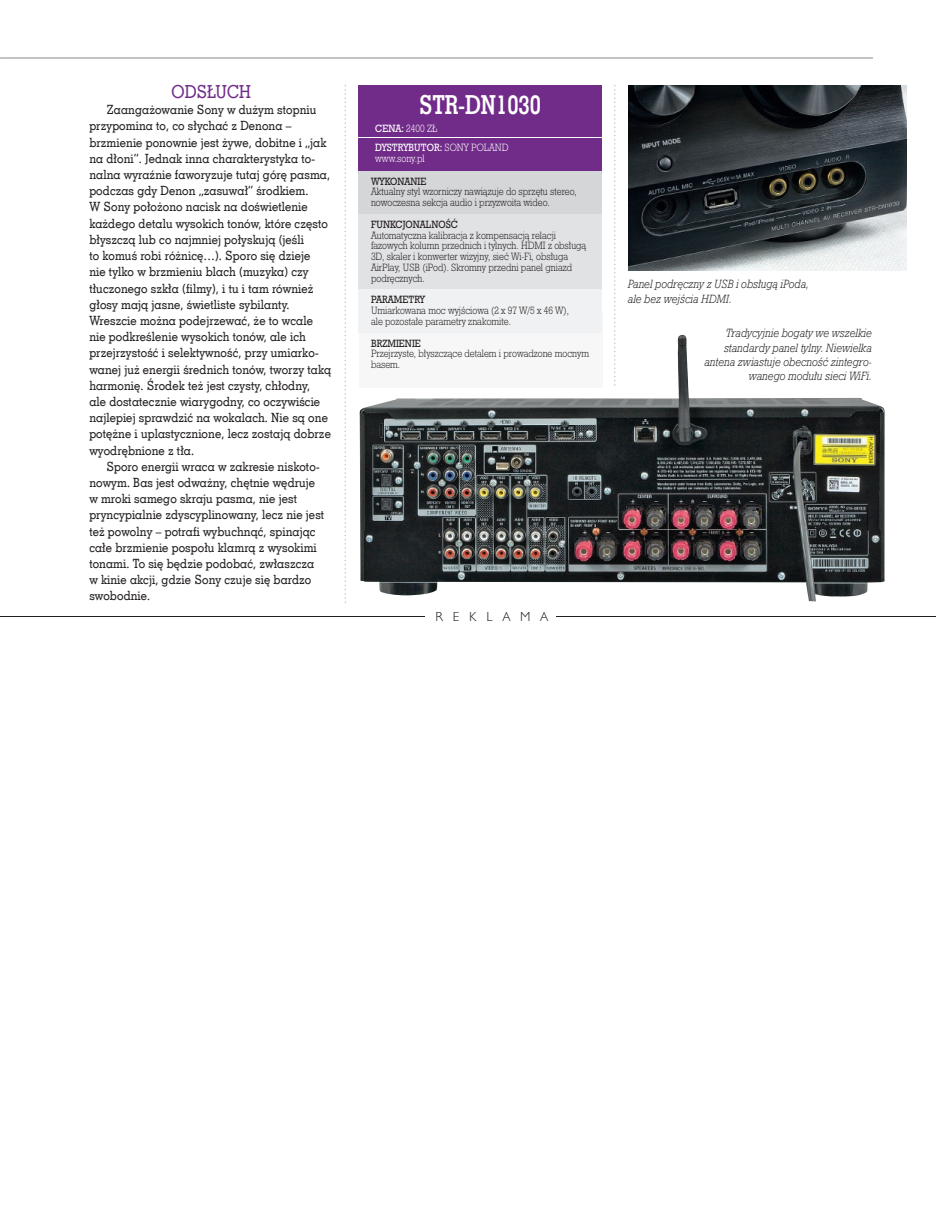
<style>
.page{position:relative;width:936px;height:1212px;background:#fff}
.page>*{position:absolute;margin:0;border:0;box-sizing:border-box;transform-origin:0 0}
.t1{font:26.25px "Geo Slab 703 Bd EU";color:#fff;scale:.8 1}
.t2{font:18px "Geo Slab 703 Md EU";color:#712c89;scale:.9 1}
.t3{font:12.75px/16.2px "Geo Slab 703 Md EU";letter-spacing:.01em;color:#231f20;scale:.9 1}
.t4{font:italic 12px/14.4px "Geo Slab 712 Lt EU";color:#231f20;scale:.9 1}
.t5{font:300 12px "Humanst 521 Lt PL";color:#231f20}
.t6{font:9px/10.8px "Geo Slb 712 Lt PL";color:#231f20;scale:.9 1}
.t7{font:9px "Geo Slb 712 Md PL";color:#231f20;scale:.9 1}
.t8{font:9px "Geo Slb 712 Lt PL";color:#fff;scale:.9 1}
.t9{font:9px "Geo Slb 712 Md PL";color:#fff;scale:.9 1}
.s1{font-family:"Geo Slb 712 Md PL"}
.s2{font-family:"Geo Slb 712 Lt PL"}
</style>
<div class="page">
<hr style="left:0;top:58px;width:872px;height:1px;background:#c2c3c6">
<svg style="left:344px;top:85px;width:2px;height:518px"></svg>
<hr style="left:0;top:616px;width:935px;height:1px;background:#231f20">
<div style="left:425px;top:610px;width:130px;height:13px;background:#fff"></div>
<svg style="left:614px;top:85px;width:1px;height:250px"></svg>
<img style="left:628px;top:85px;width:278px;height:186px">
<img style="left:359px;top:335px;width:525px;height:266px">
<div style="left:359px;top:312px;width:243px;height:76px;background:#f7f7f8"></div>
<div style="left:358px;top:274px;width:244px;height:59px;background:#f0f1f2"></div>
<div style="left:358px;top:170px;width:244px;height:119px;background:#e1e2e4"></div>
<div style="left:358px;top:170px;width:244px;height:43px;background:#d5d6d8"></div>
<div style="left:358px;top:85px;width:244px;height:85px;background:#712c89"></div>
<hr style="left:358px;top:137px;width:244px;height:1px;background:#fff">
<h2 class="t2" style="left:171px;top:81px;width:90px">ODSŁUCH</h2>
<p class="t3" style="left:89px;top:102px;width:270px;text-indent:17px">Zaangażowanie Sony w dużym stopniu przypomina to, co słychać z Denona – brzmienie ponownie jest żywe, dobitne i „jak na dłoni”. Jednak inna charakterystyka to&shy;nalna wyraźnie faworyzuje tutaj górę pasma, podczas gdy Denon „zasuwał” środkiem.<br>W Sony położono nacisk na doświetlenie każdego detalu wysokich tonów, które często błyszczą lub co najmniej połyskują (jeśli<br>to komuś robi różnicę…). Sporo się dzieje<br>nie tylko w brzmieniu blach (muzyka) czy tłuczonego szkła (filmy), i tu i tam również głosy mają jasne, świetliste sybilanty.<br>Wreszcie można podejrzewać, że to wcale nie podkreślenie wysokich tonów, ale ich przejrzystość i selektywność, przy umiarko&shy;wanej już energii średnich tonów, tworzy taką harmonię. Środek też jest czysty, chłodny,<br>ale dostatecznie wiarygodny, co oczywiście najlepiej sprawdzić na wokalach. Nie są one potężne i uplastycznione, lecz zostają dobrze wyodrębnione z tła.</p>
<p class="t3" style="left:89px;top:458px;width:262px;text-indent:17px">Sporo energii wraca w zakresie niskoto&shy;nowym. Bas jest odważny, chętnie wędruje w mroki samego skraju pasma, nie jest pryncypialnie zdyscyplinowany, lecz nie jest też powolny – potrafi wybuchnąć, spinając całe brzmienie pospołu klamrą z wysokimi tonami. To się będzie podobać, zwłaszcza w kinie akcji, gdzie Sony czuje się bardzo swobodnie.</p>
<h1 class="t1" style="left:419px;top:88px;width:154px">STR-DN1030</h1>
<p class="t8" style="left:375px;top:122px;width:71px"><span class="s1">CENA:</span> 2400 ZŁ</p>
<p class="t9" style="left:375px;top:141px;width:150px">DYSTRYBUTOR: <span class="s2">SONY POLAND</span></p>
<p class="t8" style="left:375px;top:152px;width:57px">www.sony.pl</p>
<p class="t7" style="left:371px;top:174px;width:63px">WYKONANIE</p>
<p class="t6" style="left:371px;top:186px;width:230px">Aktualny styl wzorniczy nawiązuje do sprzętu stereo, nowoczesna sekcja audio i przyzwoita wideo.</p>
<p class="t7" style="left:371px;top:218px;width:98px">FUNKCJONALNOŚĆ</p>
<p class="t6" style="left:371px;top:229px;width:241px">Automatyczna kalibracja z kompensacją relacji fazowych kolumn przednich i tylnych. HDMI z obsługą 3D, skaler i konwerter wizyjny, sieć Wi-Fi, obsługa AirPlay, USB (iPod). Skromny przedni panel gniazd podręcznych.</p>
<p class="t7" style="left:371px;top:293px;width:61px">PARAMETRY</p>
<p class="t6" style="left:371px;top:305px;width:222px">Umiarkowana moc wyjściowa (2 x 97 W/5 x 46 W), ale pozostałe parametry znakomite.</p>
<p class="t7" style="left:371px;top:336px;width:57px">BRZMIENIE</p>
<p class="t6" style="left:371px;top:348px;width:244px">Przejrzyste, błyszczące detalem i prowadzone mocnym basem.</p>
<p class="t4" style="left:628px;top:277px;width:202px">Panel podręczny z USB i obsługą iPoda, ale bez wejścia HDMI.</p>
<p class="t4" style="left:704px;top:326px;width:187px;text-align:right">Tradycyjnie bogaty we wszelkie standardy panel tylny. Niewielka antena zwiastuje obecność zintegro&shy;wanego modułu sieci WiFi.</p>
<p class="t5" style="left:435px;top:609px;width:114px">R E K L A M A</p>
</div>
